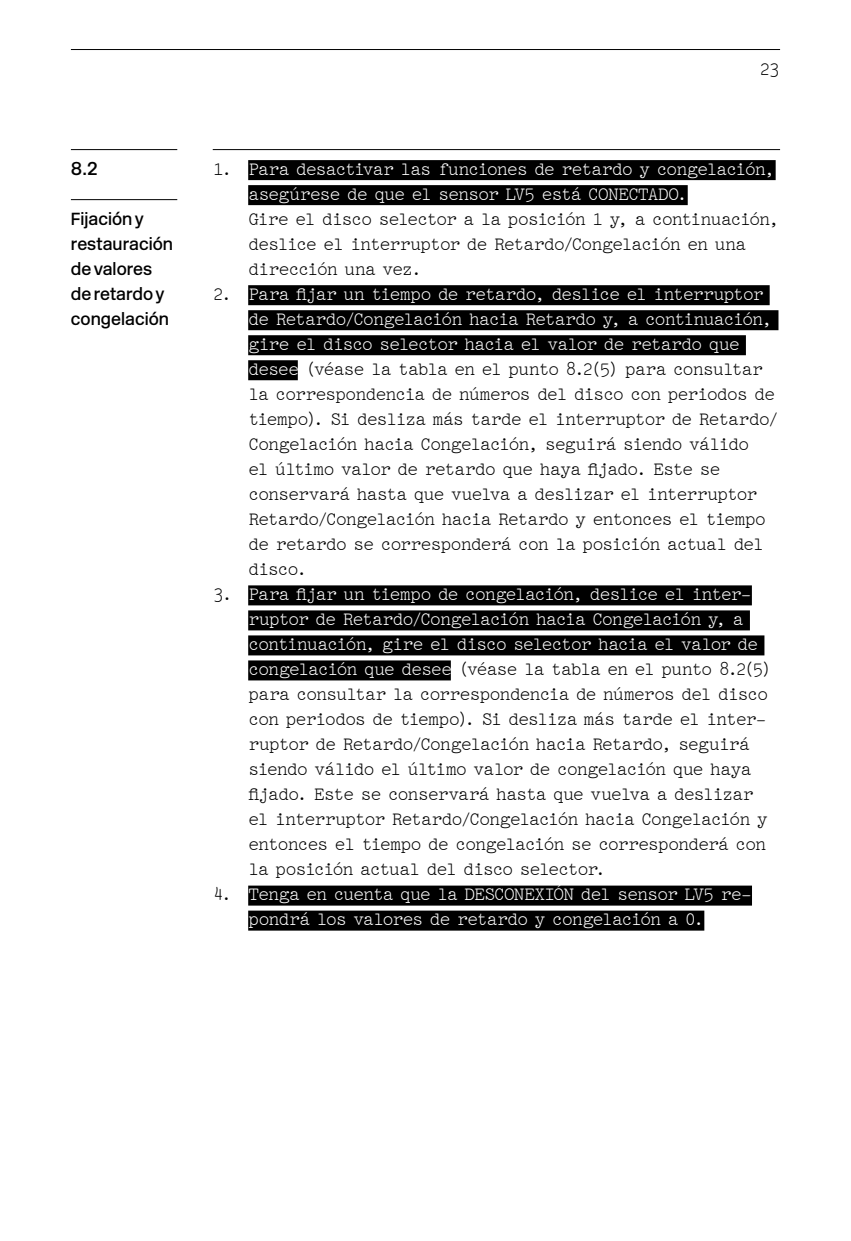
<style>
.page{position:relative;width:851px;height:1241px;background:#fff}
.page>*{position:absolute;margin:0;border:0;box-sizing:border-box;transform-origin:0 0}
.t1{font:18.75px/25px "Pica 10 Pitch BT";letter-spacing:-.075em;color:#000}
.t2{font:18.75px/25px "Pica 10 Pitch BT";letter-spacing:-.075em;color:#fff}
.t3{font:500 18.75px "New Rail Alphabet";color:#000}
.t4{font:500 17.5px/25px "New Rail Alphabet";color:#000}
.s1{color:#000}
.s2{color:#fff}
</style>
<div class="page">
<hr style="left:213px;top:149px;width:567px;height:1px;background:#000">
<div style="left:248px;top:160px;width:527px;height:20px;background:#000"></div>
<div style="left:248px;top:185px;width:439px;height:20px;background:#000"></div>
<div style="left:248px;top:285px;width:521px;height:20px;background:#000"></div>
<div style="left:248px;top:310px;width:530px;height:20px;background:#000"></div>
<div style="left:248px;top:335px;width:497px;height:20px;background:#000"></div>
<div style="left:248px;top:360px;width:50px;height:20px;background:#000"></div>
<div style="left:248px;top:585px;width:503px;height:20px;background:#000"></div>
<div style="left:248px;top:610px;width:501px;height:20px;background:#000"></div>
<div style="left:248px;top:635px;width:516px;height:20px;background:#000"></div>
<div style="left:248px;top:660px;width:203px;height:20px;background:#000"></div>
<div style="left:248px;top:885px;width:503px;height:20px;background:#000"></div>
<div style="left:248px;top:910px;width:456px;height:20px;background:#000"></div>
<hr style="left:71px;top:149px;width:106px;height:1px;background:#000">
<hr style="left:71px;top:199px;width:106px;height:1px;background:#000">
<hr style="left:71px;top:49px;width:709px;height:1px;background:#000">
<p class="t3" style="left:71px;top:156px;width:28px">8.2</p>
<p class="t4" style="left:71px;top:206px;width:104px">Fijación y restauración de valores de retardo y congelación</p>
<p class="t1" style="left:759px;top:57px;width:22px">23</p>
<p class="t2" style="left:248px;top:157px;width:528px;text-indent:-35px"><span class="s1">1.</span> Para desactivar las funciones de retardo y congelación, asegúrese de que el sensor LV5 está CONECTADO.</p>
<p class="t1" style="left:248px;top:207px;width:532px">Gire el disco selector a la posición 1 y, a continuación, deslice el interruptor de Retardo/Congelación en una dirección una vez.</p>
<p class="t1" style="left:248px;top:282px;width:532px;text-indent:-35px">2. <span class="s2">Para fijar un tiempo de retardo, deslice el interruptor de Retardo/Congelación hacia Retardo y, a continuación, gire el disco selector hacia el valor de retardo que desee</span> (véase la tabla en el punto 8.2(5) para consultar la correspondencia de números del disco con periodos de tiempo). Si desliza más tarde el interruptor de Retardo/ Congelación hacia Congelación, seguirá siendo válido<br>el último valor de retardo que haya fijado. Este se conservará hasta que vuelva a deslizar el interruptor Retardo/Congelación hacia Retardo y entonces el tiempo de retardo se corresponderá con la posición actual del disco.</p>
<p class="t1" style="left:248px;top:582px;width:525px;text-indent:-35px">3. <span class="s2">Para fijar un tiempo de congelación, deslice el inter&shy;ruptor de Retardo/Congelación hacia Congelación y, a continuación, gire el disco selector hacia el valor de congelación que desee</span> (véase la tabla en el punto 8.2(5) para consultar la correspondencia de números del disco con periodos de tiempo). Si desliza más tarde el inter&shy;ruptor de Retardo/Congelación hacia Retardo, seguirá siendo válido el último valor de congelación que haya fijado. Este se conservará hasta que vuelva a deslizar el interruptor Retardo/Congelación hacia Congelación y entonces el tiempo de congelación se corresponderá con la posición actual del disco selector.</p>
<p class="t2" style="left:248px;top:882px;width:505px;text-indent:-35px"><span class="s1">4.</span> Tenga en cuenta que la DESCONEXIÓN del sensor LV5 re&shy;pondrá los valores de retardo y congelación a 0.</p>
</div>
